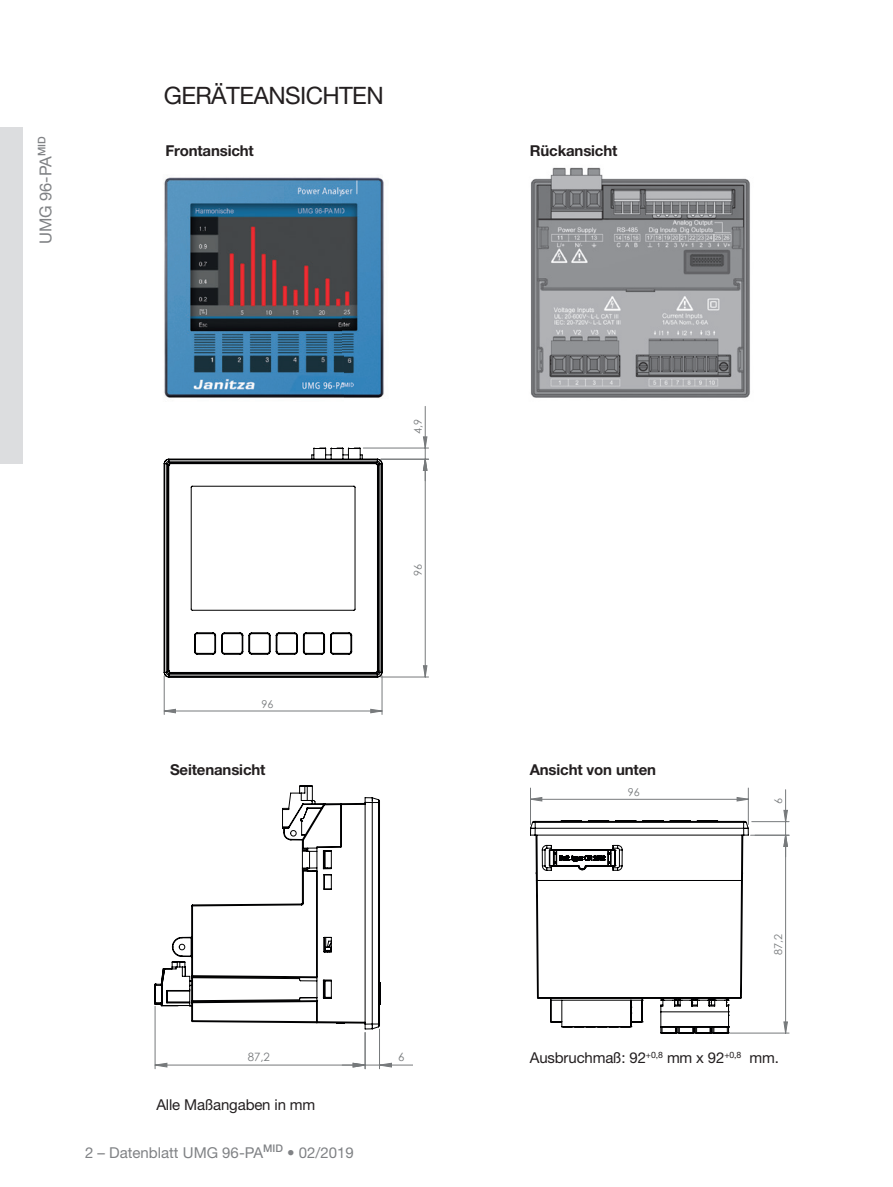
<style>
.page{position:relative;width:893px;height:1187px;background:#fff}
.page>*{position:absolute;margin:0;border:0;box-sizing:border-box;transform-origin:0 0}
.t1{font:24px "Helvetica Neue LT";letter-spacing:-.025em;color:#231f20}
.t2{font:16.5px "Helvetica Neue LT";color:#808285}
.t3{font:700 15px "Helvetica Neue LT";letter-spacing:-.01em;color:#231f20}
.t4{font:15px "Helvetica Neue LT";letter-spacing:-.01em;color:#231f20}
.t5{font:15px "Helvetica Neue LT";color:#808285}
.t6{font:11.4px "Century Gothic";color:#777a7c}
.t7{font:10.8px "Century Gothic";color:#777a7c}
</style>
<div class="page">
<div style="left:0;top:128px;width:23px;height:335px;background:#dcdddf"></div>
<img style="left:530px;top:167px;width:220px;height:231px">
<img style="left:164px;top:177px;width:220px;height:221px">
<hr style="left:164px;top:675px;width:1px;height:39px;background:#777a7c">
<hr style="left:382px;top:675px;width:1px;height:39px;background:#777a7c">
<hr style="left:381px;top:676px;width:48px;height:1px;background:#777a7c">
<hr style="left:381px;top:459px;width:48px;height:1px;background:#777a7c">
<hr style="left:363px;top:447px;width:66px;height:1px;background:#777a7c">
<hr style="left:425px;top:406px;width:1px;height:42px;background:#777a7c">
<svg style="left:163px;top:708px;width:220px;height:5px"></svg>
<svg style="left:423px;top:436px;width:5px;height:241px"></svg>
<svg style="left:163px;top:447px;width:220px;height:231px"></svg>
<hr style="left:379px;top:1029px;width:1px;height:39px;background:#76797b">
<hr style="left:379px;top:1064px;width:33px;height:1px;background:#76797b">
<hr style="left:155px;top:1006px;width:1px;height:62px;background:#76797b">
<hr style="left:365px;top:1032px;width:1px;height:36px;background:#76797b">
<svg style="left:154px;top:1062px;width:238px;height:5px"></svg>
<svg style="left:154px;top:785px;width:227px;height:244px"></svg>
<svg style="left:155px;top:1001px;width:13px;height:5px"></svg>
<svg style="left:155px;top:983px;width:13px;height:7px"></svg>
<svg style="left:325px;top:946px;width:5px;height:4px"></svg>
<hr style="left:752px;top:821px;width:37px;height:1px;background:#777a7c">
<hr style="left:785px;top:789px;width:1px;height:32px;background:#777a7c">
<hr style="left:530px;top:788px;width:1px;height:36px;background:#777a7c">
<hr style="left:748px;top:788px;width:1px;height:36px;background:#777a7c">
<hr style="left:730px;top:1032px;width:59px;height:1px;background:#777a7c">
<hr style="left:750px;top:834px;width:39px;height:1px;background:#777a7c">
<svg style="left:531px;top:796px;width:218px;height:5px"></svg>
<svg style="left:783px;top:809px;width:5px;height:224px"></svg>
<svg style="left:530px;top:819px;width:219px;height:214px"></svg>
<h1 class="t1" style="left:164px;top:81px;width:221px">GERÄTEANSICHTEN</h1>
<p class="t2" style="left:36px;top:244px;width:110px;rotate:-90deg">UMG 96-PA<sup>MID</sup></p>
<p class="t3" style="left:530px;top:142px;width:89px">Rückansicht</p>
<p class="t3" style="left:166px;top:142px;width:90px">Frontansicht</p>
<p class="t7" style="left:410px;top:434px;width:16px;rotate:-90deg">4,9</p>
<p class="t7" style="left:262px;top:696px;width:13px">96</p>
<p class="t7" style="left:410px;top:575px;width:13px;rotate:-90deg">96</p>
<p class="t3" style="left:170px;top:760px;width:97px">Seitenansicht</p>
<p class="t3" style="left:530px;top:760px;width:128px">Ansicht von unten</p>
<p class="t6" style="left:248px;top:1049px;width:24px">87,2</p>
<p class="t6" style="left:398px;top:1049px;width:8px">6</p>
<p class="t4" style="left:156px;top:1095px;width:161px">Alle Maßangaben in mm</p>
<p class="t5" style="left:85px;top:1144px;width:270px">2 – Datenblatt UMG 96-PA<sup>MID</sup> • 02/2019</p>
<p class="t7" style="left:628px;top:784px;width:13px">96</p>
<p class="t7" style="left:771px;top:804px;width:7px;rotate:-90deg">6</p>
<p class="t7" style="left:771px;top:955px;width:22px;rotate:-90deg">87,2</p>
<p class="t4" style="left:530px;top:1048px;width:251px">Ausbruchmaß: 92<sup>+0,8</sup> mm x 92<sup>+0,8</sup> mm.</p>
</div>
